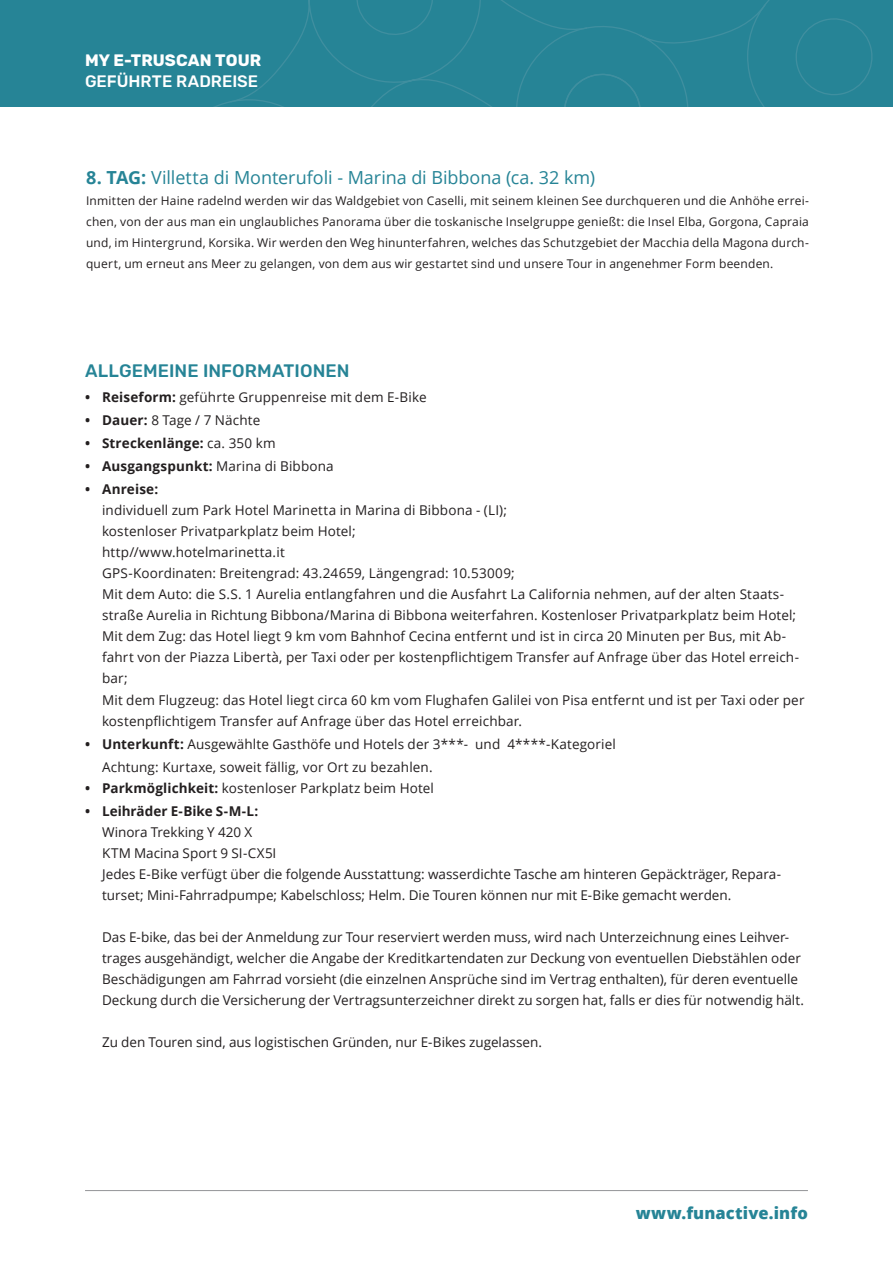
<style>
.page{position:relative;width:893px;height:1263px;background:#fff}
.page>*{position:absolute;margin:0;border:0;box-sizing:border-box;transform-origin:0 0}
.t1{font:18px "Open Sans";letter-spacing:-.005em;color:#268496}
.t2{font:500 18px "Rubik";letter-spacing:.005em;color:#268496}
.t3{font:800 16.5px "Open Sans";letter-spacing:.01em;color:#268496}
.t4{font:500 16.5px "Rubik";color:#fff}
.t5{font:700 16.5px "Rubik";letter-spacing:.005em;color:#fff}
.t6{font:13.5px/21px "Open Sans";letter-spacing:.005em;color:#231f20}
.t7{font:700 13.5px "Open Sans";letter-spacing:.01em;color:#231f20}
.t8{font:12px/21px "Open Sans";letter-spacing:.015em;color:#231f20;text-align:justify}
.s1{font-weight:700}
.s2{font-weight:400}
</style>
<div class="page">
<div style="left:0;top:0;width:893px;height:106px;background:#268496"></div>
<svg style="left:216px;top:0;width:657px;height:106px"></svg>
<hr style="left:85px;top:1190px;width:723px;height:1px;background:#939598">
<p class="t5" style="left:85px;top:51px;width:178px">MY E-TRUSCAN TOUR</p>
<p class="t4" style="left:85px;top:72px;width:173px">GEFÜHRTE RADREISE</p>
<h1 class="t1" style="left:86px;top:165px;width:510px"><span class="s1">8. Tag:</span> Villetta di Monterufoli - Marina di Bibbona (ca. 32 km)</h1>
<p class="t8" style="left:86px;top:190px;width:724px">Inmitten der Haine radelnd werden wir das Waldgebiet von Caselli, mit seinem kleinen See durchqueren und die Anhöhe errei&shy;chen, von der aus man ein unglaubliches Panorama über die toskanische Inselgruppe genießt: die Insel Elba, Gorgona, Capraia und, im Hintergrund, Korsika. Wir werden den Weg hinunterfahren, welches das Schutzgebiet der Macchia della Magona durch&shy;quert, um erneut ans Meer zu gelangen, von dem aus wir gestartet sind und unsere Tour in angenehmer Form beenden.</p>
<h1 class="t2" style="left:85px;top:360px;width:84px">ALLGEMEINE</h1>
<h1 class="t2" style="left:203px;top:360px;width:123px">INFORMATIONEN</h1>
<p class="t6" style="left:85px;top:386px;width:343px"><span class="s1">• Reiseform:</span> geführte Gruppenreise mit dem E-Bike</p>
<p class="t6" style="left:85px;top:409px;width:177px"><span class="s1">• Dauer:</span> 8 Tage / 7 Nächte</p>
<p class="t7" style="left:85px;top:434px;width:192px">• Streckenlänge: <span class="s2">ca. 350 km</span></p>
<p class="t7" style="left:85px;top:457px;width:250px">• Ausgangspunkt: <span class="s2">Marina di Bibbona</span></p>
<p class="t7" style="left:85px;top:480px;width:75px">• Anreise:</p>
<p class="t6" style="left:102px;top:500px;width:704px">individuell zum Park Hotel Marinetta in Marina di Bibbona - (LI);<br>kostenloser Privatparkplatz beim Hotel;<br>http//www.hotelmarinetta.it<br>GPS-Koordinaten: Breitengrad: 43.24659, Längengrad: 10.53009;<br>Mit dem Auto: die S.S. 1 Aurelia entlangfahren und die Ausfahrt La California nehmen, auf der alten Staats&shy;straße Aurelia in Richtung Bibbona/Marina di Bibbona weiterfahren. Kostenloser Privatparkplatz beim Hotel; Mit dem Zug: das Hotel liegt 9 km vom Bahnhof Cecina entfernt und ist in circa 20 Minuten per Bus, mit Ab&shy;fahrt von der Piazza Libertà, per Taxi oder per kostenpflichtigem Transfer auf Anfrage über das Hotel erreich&shy;bar;<br>Mit dem Flugzeug: das Hotel liegt circa 60 km vom Flughafen Galilei von Pisa entfernt und ist per Taxi oder per kostenpflichtigem Transfer auf Anfrage über das Hotel erreichbar.</p>
<p class="t6" style="left:102px;top:732px;width:515px;line-height:23.1px;text-indent:-17px"><span class="s1">• Unterkunft:</span> Ausgewählte Gasthöfe und Hotels der 3***- und 4****-Kategoriel<br>Achtung: Kurtaxe, soweit fällig, vor Ort zu bezahlen.</p>
<p class="t6" style="left:85px;top:777px;width:351px"><span class="s1">• Parkmöglichkeit:</span> kostenloser Parkplatz beim Hotel</p>
<p class="t7" style="left:85px;top:801px;width:175px">• Leihräder E-Bike S-M-L:</p>
<p class="t6" style="left:102px;top:821px;width:680px">Winora Trekking Y 420 X<br>KTM Macina Sport 9 SI-CX5I<br>Jedes E-Bike verfügt über die folgende Ausstattung: wasserdichte Tasche am hinteren Gepäckträger, Repara&shy;turset; Mini-Fahrradpumpe; Kabelschloss; Helm. Die Touren können nur mit E-Bike gemacht werden.</p>
<p class="t6" style="left:102px;top:926px;width:703px">Das E-bike, das bei der Anmeldung zur Tour reserviert werden muss, wird nach Unterzeichnung eines Leihver&shy;trages ausgehändigt, welcher die Angabe der Kreditkartendaten zur Deckung von eventuellen Diebstählen oder Beschädigungen am Fahrrad vorsieht (die einzelnen Ansprüche sind im Vertrag enthalten), für deren eventuelle Deckung durch die Versicherung der Vertragsunterzeichner direkt zu sorgen hat, falls er dies für notwendig hält.</p>
<p class="t6" style="left:102px;top:1031px;width:442px">Zu den Touren sind, aus logistischen Gründen, nur E-Bikes zugelassen.</p>
<p class="t3" style="left:636px;top:1200px;width:174px">www.funactive.info</p>
</div>
